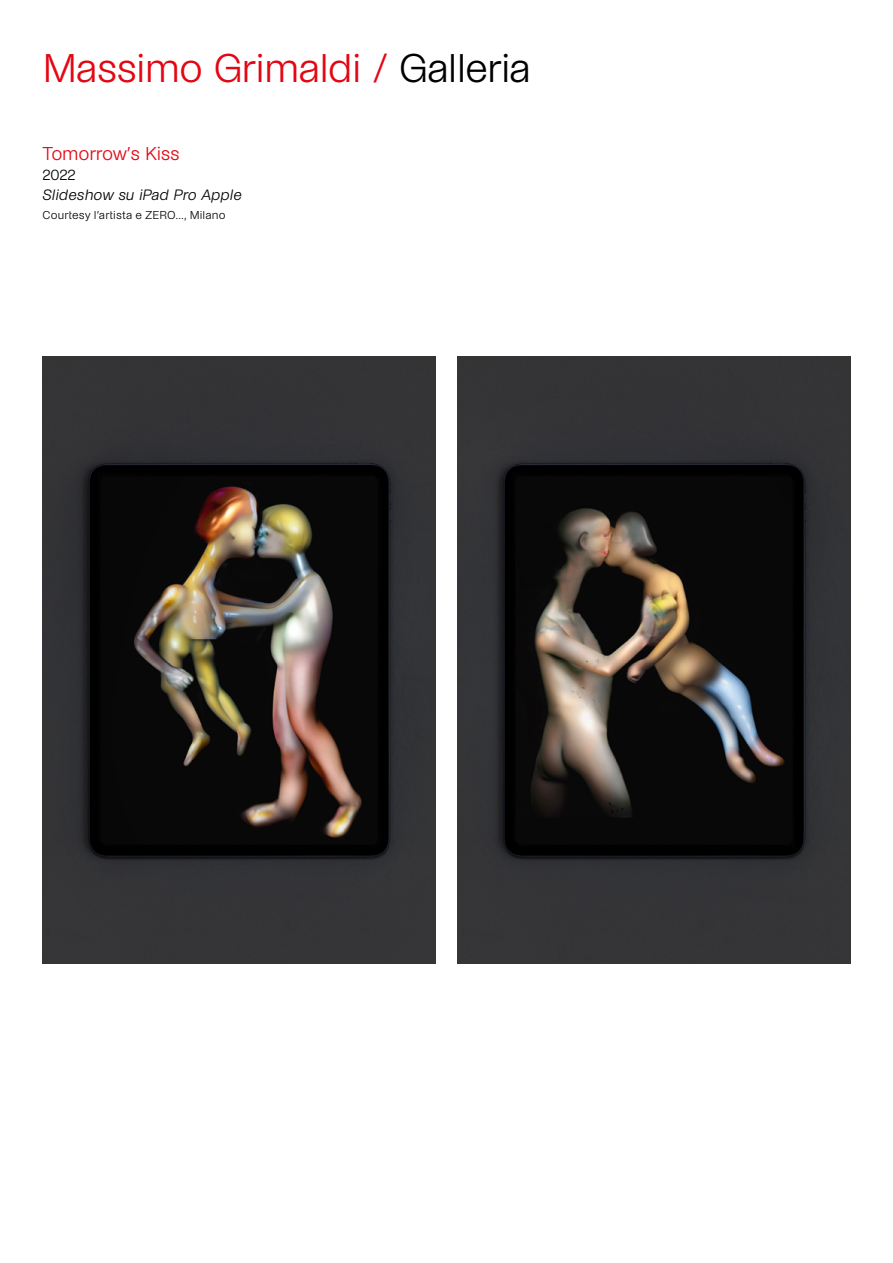
<style>
.page{position:relative;width:893px;height:1263px;background:#fff}
.page>*{position:absolute;margin:0;border:0;box-sizing:border-box;transform-origin:0 0}
.t1{font:300 42px "Noi Grotesk";letter-spacing:-.02em;color:#e30613}
.t2{font:300 19.5px "Noi Grotesk";letter-spacing:-.015em;color:#e30613}
.t3{font:italic 300 15.75px "Noi Grotesk";color:#000}
.t4{font:300 15.75px "Noi Grotesk";color:#000}
.t5{font:300 12px "Noi Grotesk";letter-spacing:.01em;color:#000}
.s1{color:#000}
</style>
<div class="page">
<img style="left:43px;top:356px;width:393px;height:608px">
<img style="left:457px;top:356px;width:393px;height:608px">
<h1 class="t1" style="left:43px;top:44px;width:490px">Massimo Grimaldi / <span class="s1">Galleria</span></h1>
<h2 class="t2" style="left:43px;top:143px;width:139px">Tomorrow’s Kiss</h2>
<h3 class="t4" style="left:43px;top:166px;width:35px">2022</h3>
<h3 class="t3" style="left:43px;top:186px;width:201px">Slideshow su iPad Pro Apple</h3>
<p class="t5" style="left:43px;top:208px;width:185px">Courtesy l’artista e ZERO…, Milano</p>
</div>
